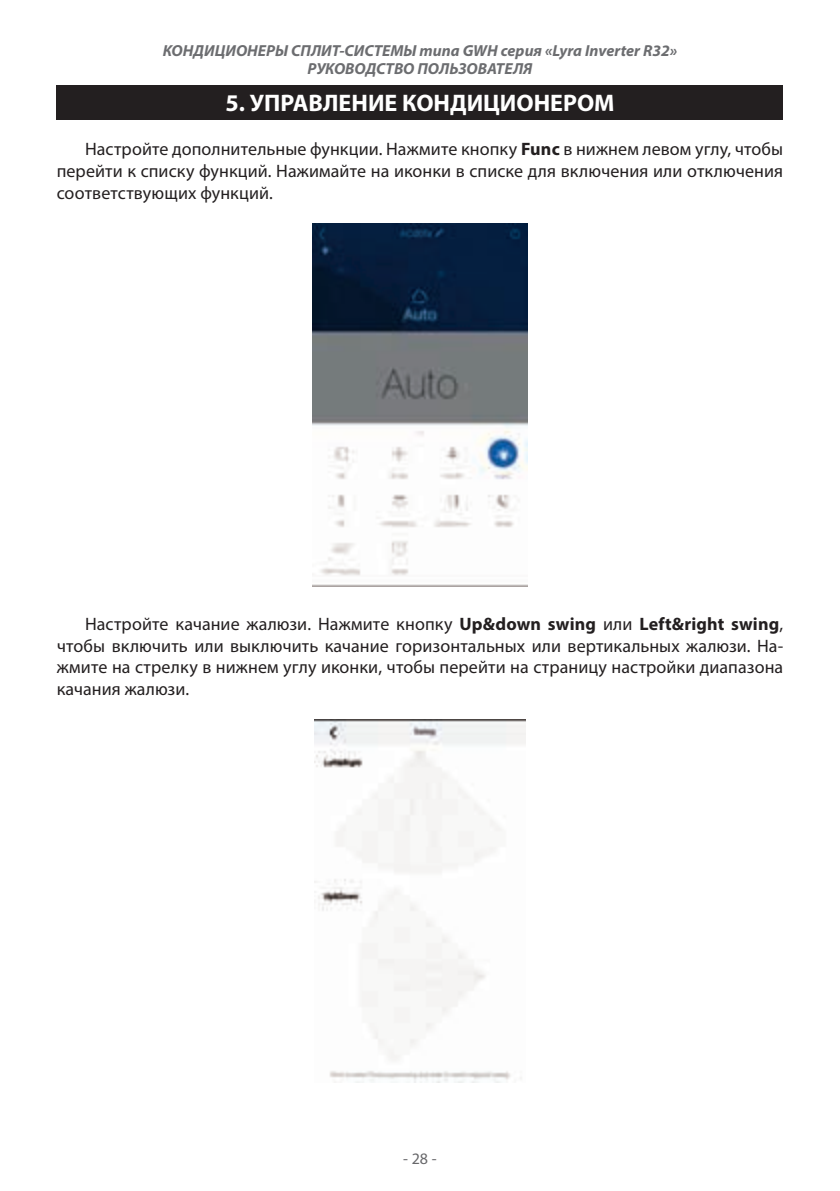
<style>
.page{position:relative;width:840px;height:1191px;background:#fff}
.page>*{position:absolute;margin:0;border:0;box-sizing:border-box;transform-origin:0 0}
.t1{font:700 24px "Myriad Pro";color:#fff}
.t2{font:18px/21.6px "Myriad Pro";letter-spacing:.005em;color:#231f20;text-align:justify}
.t3{font:italic 700 16px/18px "Myriad Pro";color:#6c6d70;text-align:center}
.t4{font:16px "Myriad Pro";color:#67676a}
.s1{font-weight:700}
</style>
<div class="page">
<div style="left:57px;top:85px;width:725px;height:34px;background:#231f20"></div>
<img style="left:312px;top:224px;width:215px;height:362px">
<img style="left:314px;top:720px;width:211px;height:363px">
<p class="t3" style="left:163px;top:41px;width:515px">КОНДИЦИОНЕРЫ СПЛИТ-СИСТЕМЫ типа GWH серия «Lyra Inverter R32»<br>РУКОВОДСТВО ПОЛЬЗОВАТЕЛЯ</p>
<h1 class="t1" style="left:225px;top:87px;width:390px">5. УПРАВЛЕНИЕ КОНДИЦИОНЕРОМ</h1>
<p class="t2" style="left:57px;top:138px;width:727px;text-indent:28px">Настройте дополнительные функции. Нажмите кнопку <span class="s1">Func</span> в нижнем левом углу, чтобы перейти к списку функций. Нажимайте на иконки в списке для включения или отключения соответствующих функций.</p>
<p class="t2" style="left:57px;top:613px;width:727px;text-indent:28px">Настройте качание жалюзи. Нажмите кнопку <span class="s1">Up&amp;down swing</span> или <span class="s1">Left&amp;right swing</span>, чтобы включить или выключить качание горизонтальных или вертикальных жалюзи. На&shy;жмите на стрелку в нижнем углу иконки, чтобы перейти на страницу настройки диапазона качания жалюзи.</p>
<p class="t4" style="left:403px;top:1148px;width:35px">- 28 -</p>
</div>
